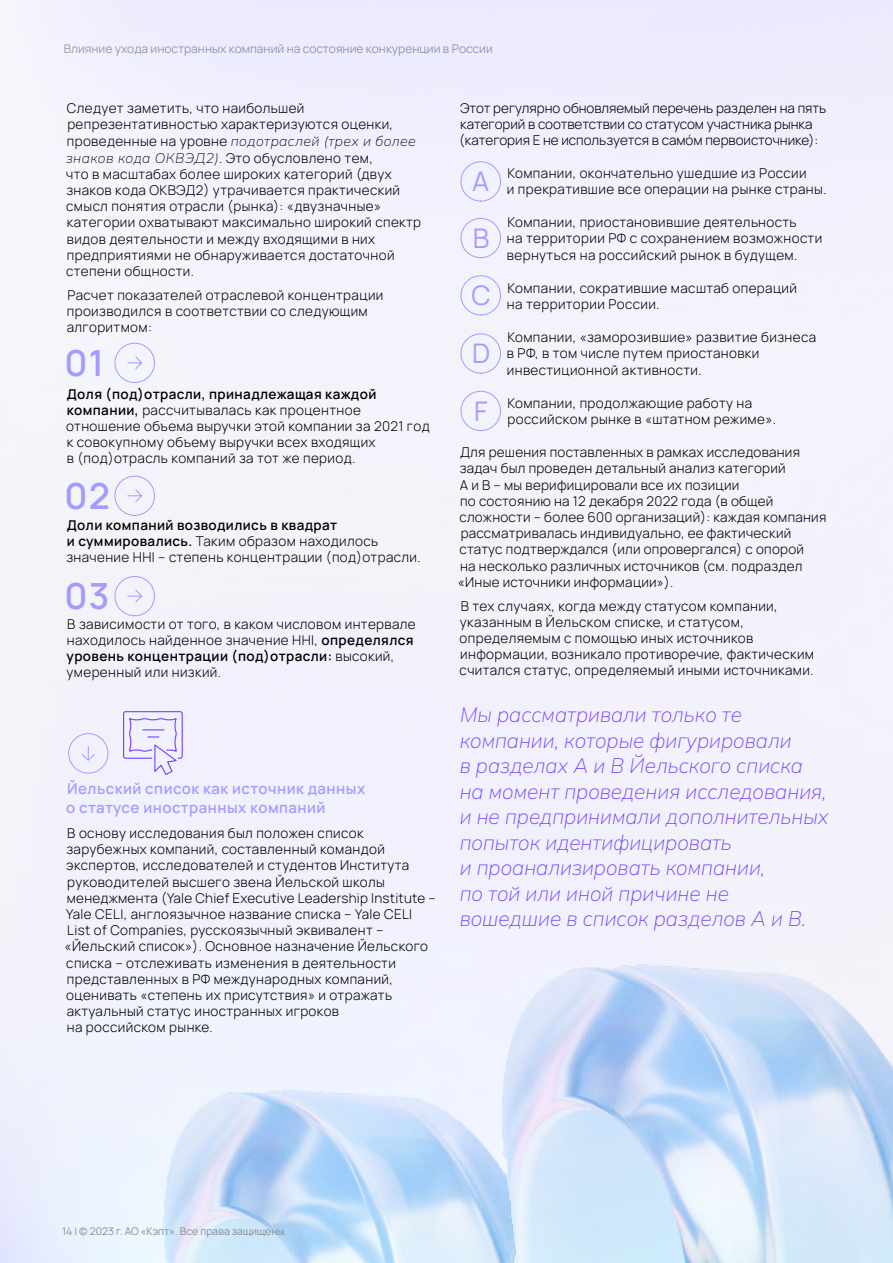
<style>
.page{position:relative;width:893px;height:1263px;background:#fff}
.page>*{position:absolute;margin:0;border:0;box-sizing:border-box;transform-origin:0 0}
.t1{font:600 36px "Manrope";color:#a39cff}
.t2{font:27px/57.6px "Manrope";color:#a39cff;text-align:justify}
.t3{font:italic 200 21px/25.5px "Mulish";color:#7740ff}
.t4{font:600 15px/19.5px "Manrope";letter-spacing:.03em;color:#a39cff}
.t5{font:italic 200 13.95px "Mulish";letter-spacing:.03em;color:#000}
.t6{font:300 13.5px/16.2px "Manrope";letter-spacing:.03em;color:#000}
.t7{font:300 13.5px/16.2px "Manrope";color:#000}
.t8{font:12px "Manrope";color:#6b6f77}
.t9{font:10.5px "Manrope";color:#898d93}
.s1{font-family:"Manrope";font-weight:300;font-style:normal;font-size:13.5px}
.s2{font-family:"Mulish";font-weight:200;font-style:italic;font-size:13.95px}
.s3{font-weight:600}
</style>
<div class="page">
<img style="left:0;top:663px;width:599px;height:600px">
<img style="left:599px;top:663px;width:294px;height:600px">
<div style="left:461px;top:161px;width:40px;height:40px;border:1px solid #a39cff;border-radius:50%"></div>
<div style="left:461px;top:218px;width:40px;height:40px;border:1px solid #a39cff;border-radius:50%"></div>
<div style="left:461px;top:275px;width:40px;height:40px;border:1px solid #a39cff;border-radius:50%"></div>
<div style="left:461px;top:333px;width:40px;height:40px;border:1px solid #a39cff;border-radius:50%"></div>
<div style="left:461px;top:391px;width:40px;height:40px;border:1px solid #a39cff;border-radius:50%"></div>
<svg style="left:114px;top:342px;width:41px;height:41px"></svg>
<svg style="left:114px;top:475px;width:41px;height:41px"></svg>
<svg style="left:114px;top:576px;width:41px;height:40px"></svg>
<svg style="left:68px;top:733px;width:41px;height:41px"></svg>
<svg style="left:122px;top:710px;width:61px;height:66px"></svg>
<p class="t8" style="left:64px;top:40px;width:431px">Влияние ухода иностранных компаний на состояние конкуренции в России</p>
<p class="t6" style="left:67px;top:99px;width:328px">Следует заметить, что наибольшей репрезентативностью характеризуются оценки,</p>
<p class="t5" style="left:67px;top:131px;width:350px"><span class="s1">проведенные на уровне</span> подотраслей (трех и более</p>
<p class="t6" style="left:66px;top:149px;width:357px"><span class="s2">знаков кода ОКВЭД2)</span>. Это обусловлено тем,<br>что в масштабах более широких категорий (двух знаков кода ОКВЭД2) утрачивается практический смысл понятия отрасли (рынка): «двузначные» категории охватывают максимально широкий спектр видов деятельности и между входящими в них предприятиями не обнаруживается достаточной степени общности.</p>
<p class="t6" style="left:67px;top:286px;width:318px">Расчет показателей отраслевой концентрации производился в соответствии со следующим алгоритмом:</p>
<h1 class="t1" style="left:64px;top:338px;width:41px">01</h1>
<p class="t6" style="left:66px;top:385px;width:365px"><span class="s3">Доля (под)отрасли, принадлежащая каждой компании,</span> рассчитывалась как процентное отношение объема выручки этой компании за 2021 год к совокупному объему выручки всех входящих<br>в (под)отрасль компаний за тот же период.</p>
<h1 class="t1" style="left:64px;top:470px;width:47px">02</h1>
<p class="t6" style="left:66px;top:516px;width:356px"><span class="s3">Доли компаний возводились в квадрат<br>и суммировались.</span> Таким образом находилось значение HHI – степень концентрации (под)отрасли.</p>
<h1 class="t1" style="left:64px;top:571px;width:46px">03</h1>
<p class="t6" style="left:66px;top:615px;width:351px">В зависимости от того, в каком числовом интервале находилось найденное значение HHI, <span class="s3">определялся уровень концентрации (под)отрасли:</span> высокий, умеренный или низкий.</p>
<p class="t4" style="left:66px;top:778px;width:301px">Йельский список как источник данных о статусе иностранных компаний</p>
<p class="t6" style="left:65px;top:824px;width:373px">В основу исследования был положен список зарубежных компаний, составленный командой экспертов, исследователей и студентов Института руководителей высшего звена Йельской школы менеджмента (Yale Chief Executive Leadership Institute – Yale CELI, англоязычное название списка – Yale CELI List of Companies, русскоязычный эквивалент – «Йельский список»). Основное назначение Йельского списка – отслеживать изменения в деятельности представленных в РФ международных компаний, оценивать «степень их присутствия» и отражать актуальный статус иностранных игроков<br>на российском рынке.</p>
<p class="t7" style="left:459px;top:99px;width:369px">Этот регулярно обновляемый перечень разделен на пять категорий в соответствии со статусом участника рынка (категория E не используется в самóм первоисточнике):</p>
<p class="t6" style="left:507px;top:164px;width:321px">Компании, окончательно ушедшие из России<br>и прекратившие все операции на рынке страны.</p>
<p class="t6" style="left:507px;top:214px;width:317px">Компании, приостановившие деятельность<br>на территории РФ c сохранением возможности вернуться на российский рынок в будущем.</p>
<p class="t6" style="left:507px;top:279px;width:292px">Компании, сократившие масштаб операций на территории России.</p>
<p class="t6" style="left:507px;top:329px;width:311px">Компании, «заморозившие» развитие бизнеса в РФ, в том числе путем приостановки инвестиционной активности.</p>
<p class="t6" style="left:507px;top:394px;width:270px">Компании, продолжающие работу на российском рынке в «штатном режиме».</p>
<p class="t6" style="left:458px;top:444px;width:370px">Для решения поставленных в рамках исследования задач был проведен детальный анализ категорий<br>A и B – мы верифицировали все их позиции<br>по состоянию на 12 декабря 2022 года (в общей сложности – более 600 организаций): каждая компания рассматривалась индивидуально, ее фактический статус подтверждался (или опровергался) с опорой<br>на несколько различных источников (см. подраздел «Иные источники информации»).</p>
<p class="t6" style="left:460px;top:597px;width:356px">В тех случаях, когда между статусом компании, указанным в Йельском списке, и статусом, определяемым с помощью иных источников информации, возникало противоречие, фактическим считался статус, определяемый иными источниками.</p>
<h2 class="t2" style="left:471px;top:151px;width:21px">А B C D F</h2>
<p class="t3" style="left:460px;top:701px;width:370px">Мы рассматривали только те компании, которые фигурировали<br>в разделах A и B Йельского списка на момент проведения исследования, и не предпринимали дополнительных попыток идентифицировать<br>и проанализировать компании,<br>по той или иной причине не вошедшие в список разделов A и B.</p>
<p class="t9" style="left:62px;top:1224px;width:227px">14 | © 2023 г. АО «Кэпт». Все права защищены.</p>
</div>
